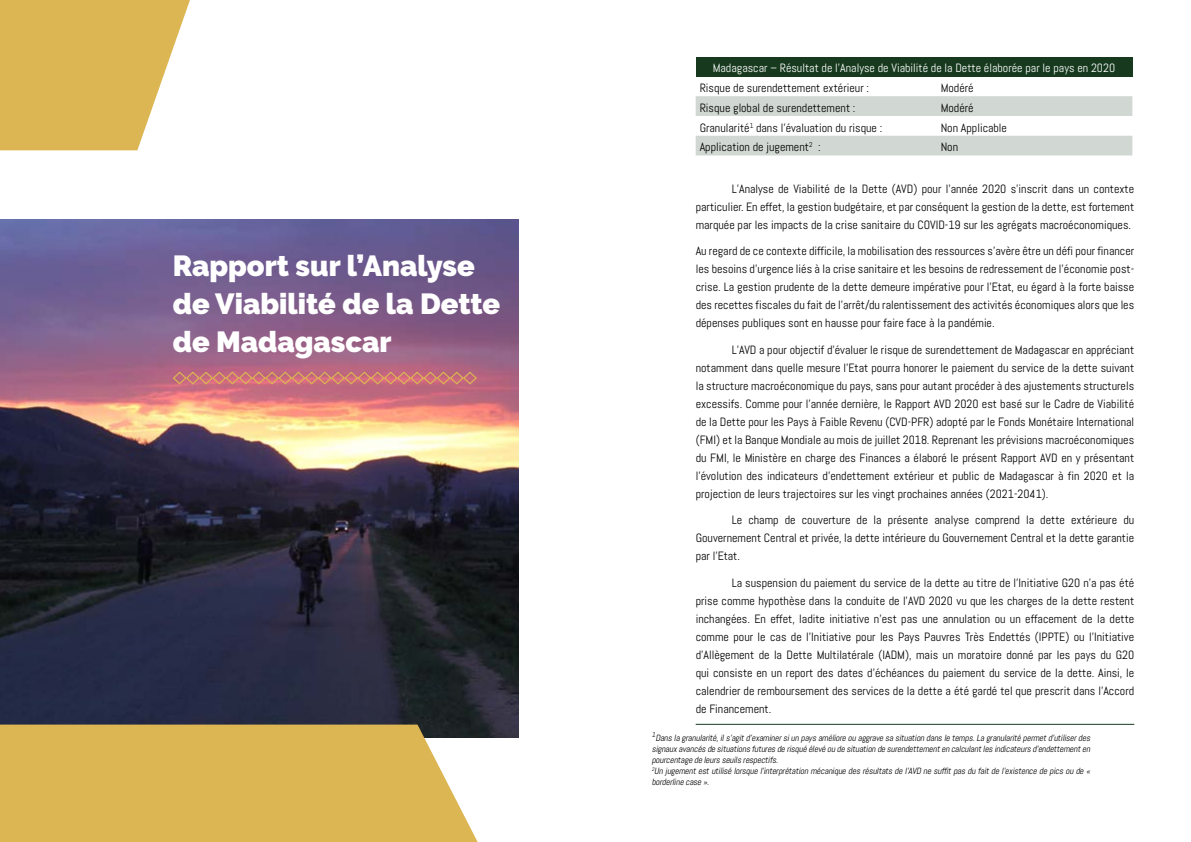
<style>
.page{position:relative;width:1191px;height:842px;background:#fff}
.page>*{position:absolute;margin:0;border:0;box-sizing:border-box;transform-origin:0 0}
.t1{font:900 29px/38px "Raleway";color:#fff}
.t2{font:12px/18px "Abel";color:#000;text-align:justify}
.t3{font:12px "Abel";color:#fff}
.t4{font:italic 9px/11px "Abel";color:#000}
</style>
<div class="page">
<img style="left:0;top:220px;width:519px;height:517px">
<div style="left:0;top:725px;width:477px;height:117px;background:#dcb653"></div>
<svg style="left:0;top:0;width:190px;height:150px;background:#e0c06a"></svg>
<div style="left:695px;top:57px;width:437px;height:19px;background:#173a1f"></div>
<svg style="left:695px;top:96px;width:437px;height:59px"></svg>
<hr style="left:695px;top:724px;width:439px;height:1px;background:#173a1f">
<svg style="left:172px;top:371px;width:306px;height:14px;background:#cb7875"></svg>
<h1 class="t1" style="left:173px;top:247px;width:329px">Rapport sur l’Analyse de Viabilité de la Dette de Madagascar</h1>
<p class="t3" style="left:713px;top:61px;width:404px">Madagascar – Résultat de l’Analyse de Viabilité de la Dette élaborée par le pays en 2020</p>
<p class="t2" style="left:699px;top:79px;width:171px">Risque de surendettement extérieur :</p>
<p class="t2" style="left:940px;top:79px;width:34px">Modéré</p>
<p class="t2" style="left:699px;top:99px;width:157px">Risque global de surendettement :</p>
<p class="t2" style="left:940px;top:99px;width:34px">Modéré</p>
<p class="t2" style="left:699px;top:119px;width:184px">Granularité<sup>1</sup> dans l’évaluation du risque :</p>
<p class="t2" style="left:940px;top:119px;width:68px">Non Applicable</p>
<p class="t2" style="left:699px;top:138px;width:122px">Application de jugement<sup>2</sup> :</p>
<p class="t2" style="left:940px;top:138px;width:19px">Non</p>
<p class="t2" style="left:695px;top:180px;width:440px;text-indent:36px">L’Analyse de Viabilité de la Dette (AVD) pour l’année 2020 s’inscrit dans un contexte particulier. En effet, la gestion budgétaire, et par conséquent la gestion de la dette, est fortement marquée par les impacts de la crise sanitaire du COVID-19 sur les agrégats macroéconomiques.</p>
<p class="t2" style="left:695px;top:242px;width:440px">Au regard de ce contexte difficile, la mobilisation des ressources s’avère être un défi pour financer les besoins d’urgence liés à la crise sanitaire et les besoins de redressement de l’économie post&shy;crise. La gestion prudente de la dette demeure impérative pour l’Etat, eu égard à la forte baisse des recettes fiscales du fait de l’arrêt/du ralentissement des activités économiques alors que les dépenses publiques sont en hausse pour faire face à la pandémie.</p>
<p class="t2" style="left:695px;top:341px;width:440px;text-indent:36px">L’AVD a pour objectif d’évaluer le risque de surendettement de Madagascar en appréciant notamment dans quelle mesure l’Etat pourra honorer le paiement du service de la dette suivant la structure macroéconomique du pays, sans pour autant procéder à des ajustements structurels excessifs. Comme pour l’année dernière, le Rapport AVD 2020 est basé sur le Cadre de Viabilité de la Dette pour les Pays à Faible Revenu (CVD-PFR) adopté par le Fonds Monétaire International (FMI) et la Banque Mondiale au mois de juillet 2018. Reprenant les prévisions macroéconomiques du FMI, le Ministère en charge des Finances a élaboré le présent Rapport AVD en y présentant l’évolution des indicateurs d’endettement extérieur et public de Madagascar à fin 2020 et la projection de leurs trajectoires sur les vingt prochaines années (2021-2041).</p>
<p class="t2" style="left:695px;top:511px;width:440px;text-indent:36px">Le champ de couverture de la présente analyse comprend la dette extérieure du Gouvernement Central et privée, la dette intérieure du Gouvernement Central et la dette garantie par l’Etat.</p>
<p class="t2" style="left:695px;top:574px;width:440px;text-indent:36px">La suspension du paiement du service de la dette au titre de l’Initiative G20 n’a pas été prise comme hypothèse dans la conduite de l’AVD 2020 vu que les charges de la dette restent inchangées. En effet, ladite initiative n’est pas une annulation ou un effacement de la dette comme pour le cas de l’Initiative pour les Pays Pauvres Très Endettés (IPPTE) ou l’Initiative d’Allègement de la Dette Multilatérale (IADM), mais un moratoire donné par les pays du G20 qui consiste en un report des dates d’échéances du paiement du service de la dette. Ainsi, le calendrier de remboursement des services de la dette a été gardé tel que prescrit dans l’Accord de Financement.</p>
<p class="t4" style="left:651px;top:732px;width:442px"><sup>1</sup>Danslagranularité,ils’agitd’examinersiunpaysamélioreouaggravesasituationdansletemps.Lagranularitépermetd’utiliserdes signauxavancésdesituationsfuturesderisquéélevéoudesituationdesurendettementencalculantlesindicateursd’endettementen pourcentagedeleursseuilsrespectifs.<br><sup>2</sup>Unjugementestutilisélorsquel’interprétationmécaniquedesrésultatsdel’AVD nesuffitpasdufaitdel’existencedepicsoude« borderlinecase».</p>
</div>
